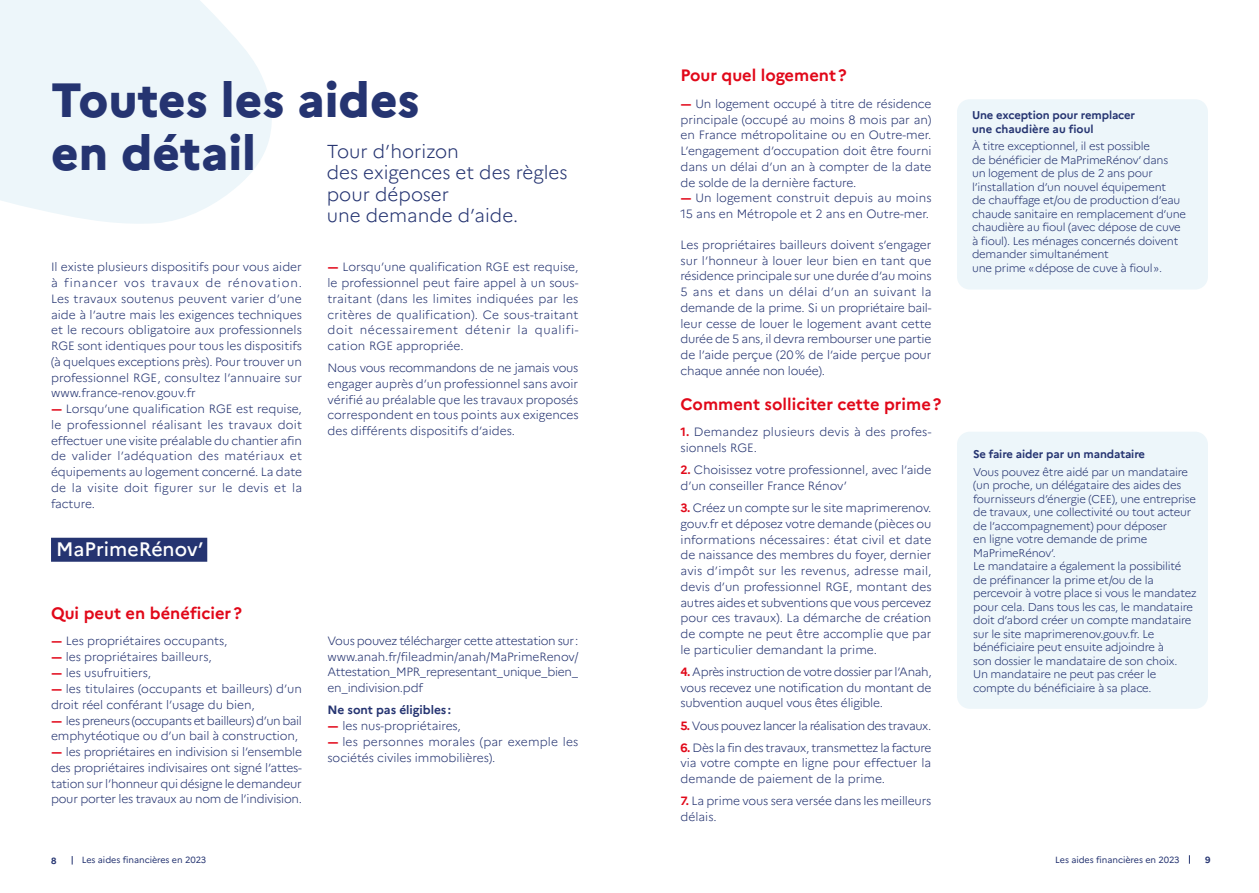
<style>
.page{position:relative;width:1259px;height:893px;background:#fff}
.page>*{position:absolute;margin:0;border:0;box-sizing:border-box;transform-origin:0 0}
.t1{font:800 48px/52.5px "Marianne";color:#253471}
.t2{font:500 19.5px "Marianne";color:#fff}
.t3{font:300 18.75px/21.5px "Marianne";color:#253471}
.t4{font:700 16.5px "Marianne";color:#e10819}
.t5{font:300 12px/15.8px "Marianne";letter-spacing:-.005em;color:#253471}
.t6{font:300 12px/15.8px "Marianne";letter-spacing:.015em;color:#253471}
.t7{font:300 12px "Marianne";letter-spacing:-.03em;color:#253471}
.t8{font:300 11.25px/13.5px "Marianne";letter-spacing:-.02em;color:#253471}
.t9{font:700 11.25px/13.5px "Marianne";letter-spacing:-.01em;color:#253471}
.t10{font:9px "Marianne";letter-spacing:-.005em;color:#253471}
.t11{font:700 9px "Marianne";color:#253471}
.s1{font-weight:700;font-size:12.15px;color:#e10819}
.s2{font-weight:700}
.s3{font-weight:700;color:#e10819}
</style>
<div class="page">
<div style="left:957px;top:432px;width:251px;height:277px;background:#edf6fa;border-radius:13px"></div>
<div style="left:957px;top:99px;width:251px;height:190px;background:#edf6fa;border-radius:13px"></div>
<svg style="left:0;top:0;width:272px;height:224px;background:#eff7fa"></svg>
<div style="left:51px;top:538px;width:156px;height:24px;background:#253471"></div>
<h1 class="t1" style="left:51px;top:74px;width:370px">Toutes les aides en détail</h1>
<h3 class="t3" style="left:327px;top:140px;width:242px">Tour d’horizon<br>des exigences et des règles pour déposer<br>une demande d’aide.</h3>
<p class="t5" style="left:51px;top:259px;width:253px">Il existe plusieurs dispositifs pour vous aider à financer vos travaux de rénovation.<br>Les travaux soutenus peuvent varier d’une aide à l’autre mais les exigences techniques et le recours obligatoire aux professionnels RGE sont identiques pour tous les dispositifs (à quelques exceptions près). Pour trouver un professionnel RGE, consultez l’annuaire sur www.france-renov.gouv.fr<br><span class="s1">-</span>Lorsqu’une qualification RGE est requise, le professionnel réalisant les travaux doit effectuer une visite préalable du chantier afin de valider l’adéquation des matériaux et équipements au logement concerné. La date de la visite doit figurer sur le devis et la facture.</p>
<p class="t6" style="left:327px;top:259px;width:252px"><span class="s1">-</span>Lorsqu’une qualification RGE est requise, le professionnel peut faire appel à un sous&shy;traitant (dans les limites indiquées par les critères de qualification). Ce sous-traitant doit nécessairement détenir la qualifi-- cation RGE appropriée.</p>
<p class="t5" style="left:327px;top:360px;width:252px;text-align:justify">Nous vous recommandons de ne jamais vous engager auprès d’un professionnel sans avoir vérifié au préalable que les travaux proposés correspondent en tous points aux exigences des différents dispositifs d’aides.</p>
<h2 class="t2" style="left:56px;top:537px;width:149px">MaPrimeRénov’</h2>
<h3 class="t4" style="left:51px;top:603px;width:192px">Qui peut en bénéficier?</h3>
<p class="t5" style="left:51px;top:633px;width:252px"><span class="s1">-</span>Les propriétaires occupants,<br><span class="s1">-</span>les propriétaires bailleurs,<br><span class="s1">-</span>les usufruitiers,<br><span class="s1">-</span>les titulaires (occupants et bailleurs) d’un droit réel conférant l’usage du bien,<br><span class="s1">-</span>les preneurs (occupants et bailleurs) d’un bail emphytéotique ou d’un bail à construction, <span class="s1">-</span>les propriétaires en indivision si l’ensemble des propriétaires indivisaires ont signé l’attes&shy;tation sur l’honneur qui désigne le demandeur pour porter les travaux au nom de l’indivision.</p>
<p class="t5" style="left:327px;top:633px;width:252px;text-align:justify">Vous pouvez télécharger cette attestation sur: www.anah.fr/fileadmin/anah/MaPrimeRenov/ Attestation_MPR_representant_unique_bien_ en_indivision.pdf</p>
<p class="t5" style="left:327px;top:702px;width:252px"><span class="s2">Ne sont pas éligibles :<br></span><span class="s1">-</span>les nus-propriétaires,<br><span class="s1">-</span>les personnes morales (par exemple les sociétés civiles immobilières).</p>
<h3 class="t4" style="left:680px;top:65px;width:168px">Pour quel logement?</h3>
<p class="t5" style="left:680px;top:96px;width:253px"><span class="s1">-</span>Un logement occupé à titre de résidence principale (occupé au moins 8 mois par an) en France métropolitaine ou en Outre-mer.<br>L’engagement d’occupation doit être fourni dans un délai d’un an à compter de la date de solde de la dernière facture.<br><span class="s1">-</span>Un logement construit depuis au moins 15 ans en Métropole et 2 ans en Outre-mer.</p>
<p class="t5" style="left:680px;top:237px;width:253px;text-align:justify">Les propriétaires bailleurs doivent s’engager sur l’honneur à louer leur bien en tant que résidence principale sur une durée d’au moins 5 ans et dans un délai d’un an suivant la demande de la prime. Si un propriétaire bail&shy;leur cesse de louer le logement avant cette durée de 5 ans, il devra rembourser une partie de l’aide perçue (20% de l’aide perçue pour chaque année non louée).</p>
<h3 class="t4" style="left:680px;top:394px;width:262px">Comment solliciter cette prime?</h3>
<p class="t6" style="left:680px;top:424px;width:252px"><span class="s3">1.</span> Demandez plusieurs devis à des profes&shy;sionnels RGE.</p>
<p class="t5" style="left:680px;top:462px;width:252px"><span class="s3">2.</span> Choisissez votre professionnel, avec l’aide d’un conseiller France Rénov’</p>
<p class="t5" style="left:680px;top:500px;width:252px;text-align:justify"><span class="s3">3.</span> Créez un compte sur le site maprimerenov. gouv.fr et déposez votre demande (pièces ou informations nécessaires : état civil et date de naissance des membres du foyer, dernier avis d’impôt sur les revenus, adresse mail, devis d’un professionnel RGE, montant des autres aides et subventions que vous percevez pour ces travaux). La démarche de création de compte ne peut être accomplie que par le particulier demandant la prime.</p>
<p class="t5" style="left:680px;top:664px;width:252px;text-align:justify"><span class="s3">4.</span> Après instruction de votre dossier par l’Anah, vous recevez une notification du montant de subvention auquel vous êtes éligible.</p>
<p class="t7" style="left:680px;top:718px;width:252px"><span class="s3">5.</span> Vous pouvez lancer la réalisation des travaux.</p>
<p class="t5" style="left:680px;top:739px;width:252px;text-align:justify"><span class="s3">6.</span> Dès la fin des travaux, transmettez la facture via votre compte en ligne pour effectuer la demande de paiement de la prime.</p>
<p class="t5" style="left:680px;top:793px;width:252px"><span class="s3">7.</span> La prime vous sera versée dans les meilleurs délais.</p>
<p class="t9" style="left:972px;top:108px;width:164px">Une exception pour remplacer une chaudière au fioul</p>
<p class="t8" style="left:972px;top:139px;width:215px">À titre exceptionnel, il est possible<br>de bénéficier de MaPrimeRénov’ dans<br>un logement de plus de 2 ans pour l’installation d’un nouvel équipement<br>de chauffage et/ou de production d’eau chaude sanitaire en remplacement d’une chaudière au fioul (avec dépose de cuve à fioul). Les ménages concernés doivent demander simultanément<br>une prime «dépose de cuve à fioul».</p>
<p class="t9" style="left:973px;top:447px;width:173px">Se faire aider par un mandataire</p>
<p class="t8" style="left:973px;top:465px;width:225px">Vous pouvez être aidé par un mandataire (un proche, un délégataire des aides des fournisseurs d’énergie (CEE), une entreprise de travaux, une collectivité ou tout acteur de l’accompagnement) pour déposer<br>en ligne votre demande de prime MaPrimeRénov’.<br>Le mandataire a également la possibilité de préfinancer la prime et/ou de la percevoir à votre place si vous le mandatez pour cela. Dans tous les cas, le mandataire doit d’abord créer un compte mandataire sur le site maprimerenov.gouv.fr. Le bénéficiaire peut ensuite adjoindre à<br>son dossier le mandataire de son choix.<br>Un mandataire ne peut pas créer le compte du bénéficiaire à sa place.</p>
<p class="t11" style="left:51px;top:855px;width:7px">8</p>
<p class="t10" style="left:82px;top:854px;width:126px">Les aides financières en 2023</p>
<p class="t10" style="left:1055px;top:854px;width:126px">Les aides financières en 2023</p>
<p class="t11" style="left:1205px;top:854px;width:7px">9</p>
</div>
